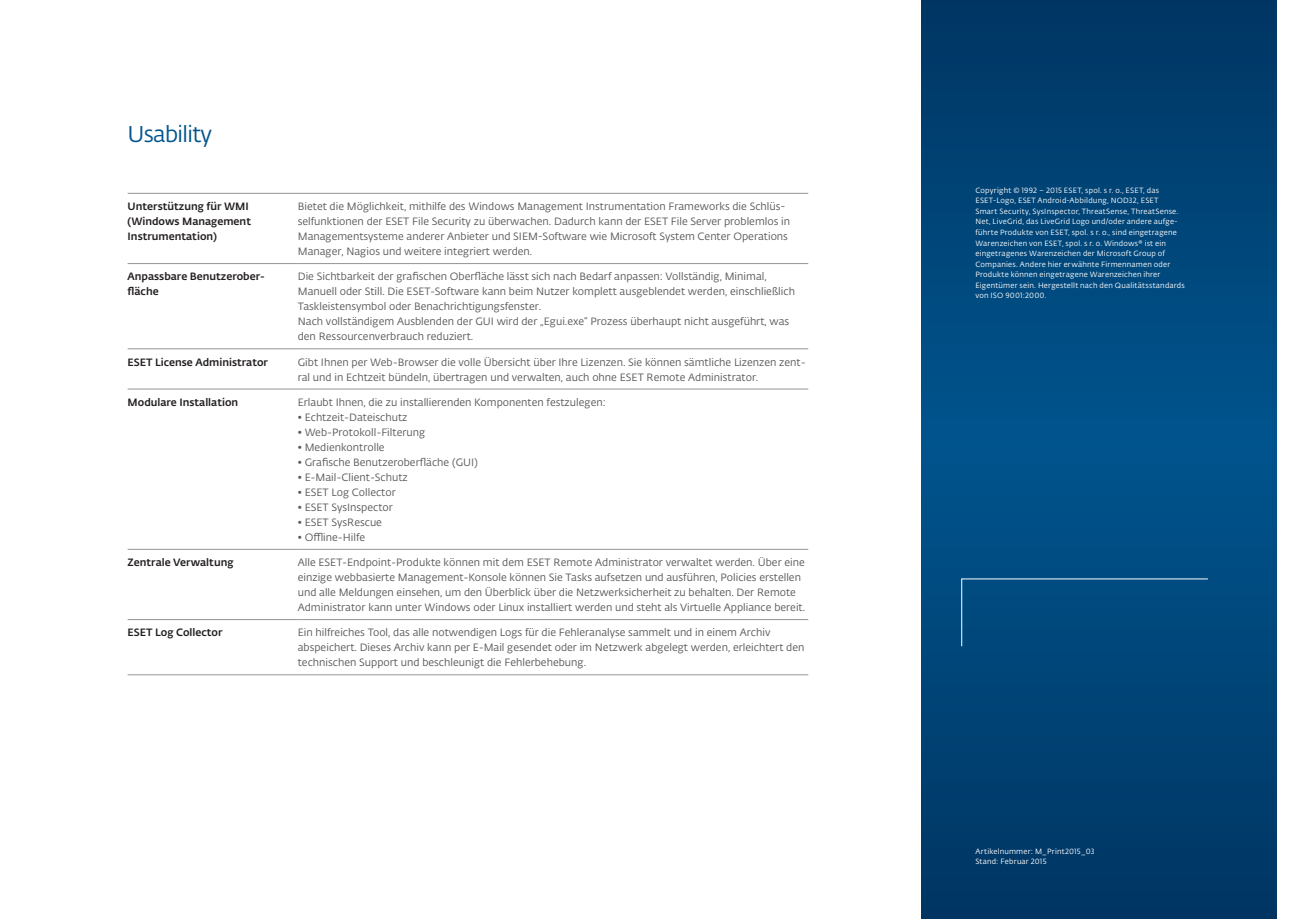
<style>
.page{position:relative;width:1289px;height:919px;background:#fff}
.page>*{position:absolute;margin:0;border:0;box-sizing:border-box;transform-origin:0 0}
.t1{font:22.5px "Fedra Sans Alt Pro Book LF";letter-spacing:-.03em;color:#00548e}
.t2{font:10.5px/15px "Fedra Sans Alt Pro Book LF";color:#57585a}
.t3{font:10.5px/15px "Fedra Sans Alt Pro Med LF";color:#231f20}
.t4{font:7.5px/10.5px "Fedra Sans Alt Pro Book LF";letter-spacing:.025em;color:#fff}
.t5{font:7.5px "Fedra Sans Alt Pro";letter-spacing:.02em;color:#fff}
.s1{font-family:"Fedra Sans Alt Pro Book LF"}
</style>
<div class="page">
<hr style="left:128px;top:193px;width:170px;height:1px;background:#939598">
<hr style="left:298px;top:193px;width:510px;height:1px;background:#939598">
<hr style="left:128px;top:263px;width:170px;height:1px;background:#939598">
<hr style="left:298px;top:263px;width:510px;height:1px;background:#939598">
<hr style="left:128px;top:348px;width:170px;height:1px;background:#939598">
<hr style="left:298px;top:348px;width:510px;height:1px;background:#939598">
<hr style="left:128px;top:388px;width:170px;height:1px;background:#939598">
<hr style="left:298px;top:388px;width:510px;height:1px;background:#939598">
<hr style="left:128px;top:549px;width:170px;height:1px;background:#939598">
<hr style="left:298px;top:549px;width:510px;height:1px;background:#939598">
<hr style="left:128px;top:619px;width:170px;height:1px;background:#939598">
<hr style="left:298px;top:619px;width:510px;height:1px;background:#939598">
<hr style="left:128px;top:674px;width:170px;height:1px;background:#939598">
<hr style="left:298px;top:674px;width:510px;height:1px;background:#939598">
<svg style="left:921px;top:0;width:355px;height:918px;background:#047"></svg>
<div style="left:961px;top:578px;width:247px;height:68px;background:#00497e"></div>
<h1 class="t1" style="left:128px;top:118px;width:86px">Usability</h1>
<p class="t3" style="left:128px;top:198px;width:125px">Unterstützung für WMI (Windows Management<br>Instrumentation)</p>
<p class="t2" style="left:298px;top:198px;width:494px">Bietet die Möglichkeit, mithilfe des Windows Management Instrumentation Frameworks die Schlüs&shy;selfunktionen der ESET File Security zu überwachen. Dadurch kann der ESET File Server problemlos in Managementsysteme anderer Anbieter und SIEM-Software wie Microsoft System Center Operations Manager, Nagios und weitere integriert werden.</p>
<p class="t3" style="left:128px;top:268px;width:139px">Anpassbare Benutzerober&shy;fläche</p>
<p class="t2" style="left:298px;top:269px;width:498px">Die Sichtbarkeit der grafischen Oberfläche lässt sich nach Bedarf anpassen: Vollständig, Minimal, Manuell oder Still. Die ESET-Software kann beim Nutzer komplett ausgeblendet werden, einschließlich Taskleistensymbol oder Benachrichtigungsfenster.<br>Nach vollständigem Ausblenden der GUI wird der „Egui.exe“ Prozess überhaupt nicht ausgeführt, was den Ressourcenverbrauch reduziert.</p>
<p class="t3" style="left:128px;top:353px;width:142px">ESET License Administrator</p>
<p class="t2" style="left:298px;top:354px;width:509px">Gibt Ihnen per Web-Browser die volle Übersicht über Ihre Lizenzen. Sie können sämtliche Lizenzen zent&shy;ral und in Echtzeit bündeln, übertragen und verwalten, auch ohne ESET Remote Administrator.</p>
<p class="t3" style="left:128px;top:394px;width:112px">Modulare Installation</p>
<p class="t2" style="left:298px;top:394px;width:309px">Erlaubt Ihnen, die zu installierenden Komponenten festzulegen:</p>
<p class="t2" style="left:298px;top:409px;width:111px">• Echtzeit-Dateischutz</p>
<p class="t2" style="left:298px;top:424px;width:129px">• Web-Protokoll-Filterung</p>
<p class="t2" style="left:298px;top:439px;width:88px">• Medienkontrolle</p>
<p class="t2" style="left:298px;top:454px;width:182px">• Grafische Benutzeroberfläche (GUI)</p>
<p class="t2" style="left:298px;top:469px;width:111px">• E-Mail-Client-Schutz</p>
<p class="t2" style="left:298px;top:484px;width:100px">• ESET Log Collector</p>
<p class="t2" style="left:298px;top:499px;width:97px">• ESET SysInspector</p>
<p class="t2" style="left:298px;top:514px;width:86px">• ESET SysRescue</p>
<p class="t2" style="left:298px;top:529px;width:69px">• Offline-Hilfe</p>
<p class="t3" style="left:128px;top:554px;width:107px">Zentrale Verwaltung</p>
<p class="t2" style="left:298px;top:554px;width:509px">Alle ESET-Endpoint-Produkte können mit dem ESET Remote Administrator verwaltet werden. Über eine einzige webbasierte Management-Konsole können Sie Tasks aufsetzen und ausführen, Policies erstellen und alle Meldungen einsehen, um den Überblick über die Netzwerksicherheit zu behalten. Der Remote Administrator kann unter Windows oder Linux installiert werden und steht als Virtuelle Appliance bereit.</p>
<p class="t3" style="left:128px;top:624px;width:96px">ESET Log Collector</p>
<p class="t2" style="left:298px;top:624px;width:508px">Ein hilfreiches Tool, das alle notwendigen Logs für die Fehleranalyse sammelt und in einem Archiv abspeichert. Dieses Archiv kann per E-Mail gesendet oder im Netzwerk abgelegt werden, erleichtert den technischen Support und beschleunigt die Fehlerbehebung.</p>
<p class="t4" style="left:975px;top:185px;width:185px">Copyright © 1992 – 2015 ESET, spol. s r. o., ESET, das</p>
<p class="t5" style="left:975px;top:196px;width:185px"><span class="s1">ESET-Logo,</span> ESET Android-Abbildung, <span class="s1">NOD32, ESET</span></p>
<p class="t4" style="left:975px;top:206px;width:211px">Smart Security, SysInspector, ThreatSense, ThreatSense.<br>Net, LiveGrid, das LiveGrid Logo und/oder andere aufge&shy;führte Produkte von ESET, spol. s r. o., sind eingetragene Warenzeichen von ESET, spol. s r. o. Windows® ist ein eingetragenes Warenzeichen der Microsoft Group of Companies. Andere hier erwähnte Firmennamen oder Produkte können eingetragene Warenzeichen ihrer Eigentümer sein. Hergestellt nach den Qualitätsstandards von ISO 9001:2000.</p>
<p class="t4" style="left:975px;top:845px;width:121px">Artikelnummer: M_Print2015_03<br>Stand: Februar 2015</p>
</div>
